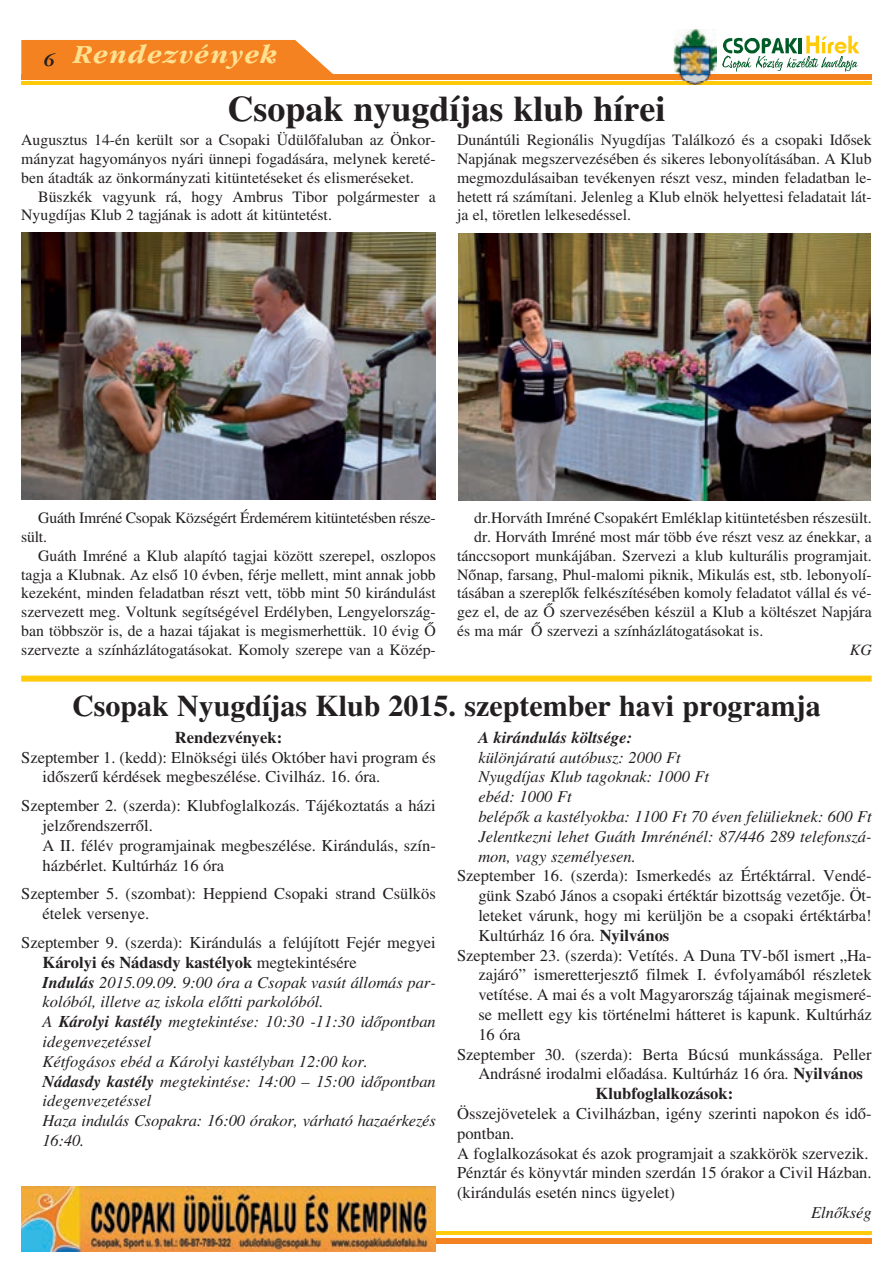
<style>
.page{position:relative;width:893px;height:1263px;background:#fff}
.page>*{position:absolute;margin:0;border:0;box-sizing:border-box;transform-origin:0 0}
.t1{font:36px "Hu Times Bold";color:#231f20}
.t2{font:30px "Hu Times Bold";color:#231f20}
.t3{font:italic 27px "Garamond HU Bold";letter-spacing:.05em;color:#ffe192}
.t4{font:16.5px/19.8px "Hu Times Roman";color:#231f20}
.t5{font:16.5px/19.8px "Hu Times Italic";color:#231f20}
.t6{font:16.5px "Hu Times Bold";color:#231f20}
.t7{font:italic 16.5px "Hu Times Bold";color:#231f20}
.t8{font:15.75px/18.9px "Hu Times Roman";color:#231f20;text-align:justify}
.t9{font:15.75px "Hu Times Italic";color:#231f20}
.s1{font-family:"Hu Times Roman"}
.s2{font-family:"Hu Times Bold";font-style:italic}
.s3{font-family:"Hu Times Bold"}
</style>
<div class="page">
<hr style="left:21px;top:82px;width:851px;height:3px;background:#feca0a">
<div style="left:21px;top:74px;width:851px;height:5px;background:#f58220"></div>
<div style="left:21px;top:40px;width:312px;height:34px;background:#f58220"></div>
<svg style="left:722px;top:36px;width:137px;height:36px"></svg>
<img style="left:674px;top:29px;width:43px;height:53px">
<img style="left:686px;top:82px;width:18px;height:3px">
<img style="left:674px;top:74px;width:43px;height:5px">
<div style="left:273px;top:1238px;width:599px;height:5px;background:#f58220"></div>
<hr style="left:273px;top:1231px;width:599px;height:3px;background:#feca0a">
<img style="left:21px;top:1186px;width:415px;height:65px">
<img style="left:21px;top:232px;width:415px;height:267px">
<img style="left:458px;top:233px;width:412px;height:267px">
<div style="left:21px;top:676px;width:851px;height:6px;background:#feca0a"></div>
<h3 class="t3" style="left:44px;top:43px;width:235px"><sub>6</sub> Rendezvények</h3>
<h1 class="t1" style="left:228px;top:96px;width:439px">Csopak nyugdíjas klub hírei</h1>
<p class="t8" style="left:21px;top:132px;width:416px">Augusztus 14-én került sor a Csopaki Üdülõfaluban az Önkor&shy;mányzat hagyományos nyári ünnepi fogadására, melynek kereté&shy;ben átadták az önkormányzati kitüntetéseket és elismeréseket.</p>
<p class="t8" style="left:21px;top:188px;width:416px;text-indent:17px">Büszkék vagyunk rá, hogy Ambrus Tibor polgármester a<br>Nyugdíjas Klub 2 tagjának is adott át kitüntetést.</p>
<p class="t8" style="left:457px;top:132px;width:416px">Dunántúli Regionális Nyugdíjas Találkozó és a csopaki Idõsek Napjának megszervezésében és sikeres lebonyolításában. A Klub megmozdulásaiban tevékenyen részt vesz, minden feladatban le&shy;hetett rá számítani. Jelenleg a Klub elnök helyettesi feladatait lát&shy;ja el, töretlen lelkesedéssel.</p>
<p class="t8" style="left:21px;top:510px;width:416px;text-indent:17px">Guáth Imréné Csopak Községért Érdemérem kitüntetésben része&shy;sült.</p>
<p class="t8" style="left:21px;top:547px;width:416px;text-indent:17px">Guáth Imréné a Klub alapító tagjai között szerepel, oszlopos tagja a Klubnak. Az elsõ 10 évben, férje mellett, mint annak jobb kezeként, minden feladatban részt vett, több mint 50 kirándulást szervezett meg. Voltunk segítségével Erdélyben, Lengyelország&shy;ban többször is, de a hazai tájakat is megismerhettük. 10 évig Õ szervezte a színházlátogatásokat. Komoly szerepe van a Közép-</p>
<p class="t8" style="left:474px;top:510px;width:399px">dr.Horváth Imréné Csopakért Emléklap kitüntetésben részesült.</p>
<p class="t8" style="left:474px;top:528px;width:399px">dr. Horváth Imréné most már több éve részt vesz az énekkar, a</p>
<p class="t8" style="left:457px;top:547px;width:416px">tánccsoport munkájában. Szervezi a klub kulturális programjait.</p>
<p class="t8" style="left:457px;top:566px;width:416px">Nõnap, farsang, Phul-malomi piknik, Mikulás est, stb. lebonyolí-</p>
<p class="t8" style="left:457px;top:585px;width:416px">tásában a szereplõk felkészítésében komoly feladatot vállal és vé-</p>
<p class="t8" style="left:457px;top:604px;width:416px">gez el, de az Õ szervezésében készül a Klub a költészet Napjára</p>
<p class="t8" style="left:457px;top:623px;width:308px">és ma már Õ szervezi a színházlátogatásokat is.</p>
<p class="t9" style="left:850px;top:644px;width:23px">KG</p>
<h2 class="t2" style="left:72px;top:695px;width:750px">Csopak Nyugdíjas Klub 2015. szeptember havi programja</h2>
<p class="t6" style="left:175px;top:731px;width:109px">Rendezvények:</p>
<p class="t4" style="left:43px;top:749px;width:395px;text-indent:-21px">Szeptember 1. (kedd): Elnökségi ülés Október havi program és idõszerû kérdések megbeszélése. Civilház. 16. óra.</p>
<p class="t4" style="left:43px;top:797px;width:395px;text-indent:-21px">Szeptember 2. (szerda): Klubfoglalkozás. Tájékoztatás a házi jelzõrendszerrõl.<br>A II. félév programjainak megbeszélése. Kirándulás, szín&shy;házbérlet. Kultúrház 16 óra</p>
<p class="t4" style="left:43px;top:885px;width:395px;text-indent:-21px">Szeptember 5. (szombat): Heppiend Csopaki strand Csülkös ételek versenye.</p>
<p class="t4" style="left:21px;top:934px;width:416px">Szeptember 9. (szerda): Kirándulás a felújított Fejér megyei</p>
<p class="t6" style="left:43px;top:956px;width:316px">Károlyi és Nádasdy kastélyok <span class="s1">megtekintésére</span></p>
<p class="t5" style="left:43px;top:974px;width:395px"><span class="s2">Indulás</span> 2015.09.09. 9:00 óra a Csopak vasút állomás par&shy;kolóból, illetve az iskola elõtti parkolóból.<br>A <span class="s2">Károlyi kastély</span> megtekintése: 10:30 -11:30 idõpontban idegenvezetéssel<br>Kétfogásos ebéd a Károlyi kastélyban 12:00 kor.<br><span class="s2">Nádasdy kastély</span> megtekintése: 14:00 – 15:00 idõpontban idegenvezetéssel<br>Haza indulás Csopakra: 16:00 órakor, várható hazaérkezés 16:40.</p>
<p class="t7" style="left:478px;top:731px;width:155px">A kirándulás költsége:</p>
<p class="t5" style="left:478px;top:749px;width:395px">különjáratú autóbusz: 2000 Ft<br>Nyugdíjas Klub tagoknak: 1000 Ft<br>ebéd: 1000 Ft<br>belépõk a kastélyokba: 1100 Ft 70 éven felülieknek: 600 Ft Jelentkezni lehet Guáth Imrénénél: 87/446 289 telefonszá&shy;mon, vagy személyesen.</p>
<p class="t4" style="left:457px;top:867px;width:416px">Szeptember 16. (szerda): Ismerkedés az Értéktárral. Vendé-</p>
<p class="t4" style="left:478px;top:887px;width:395px">günk Szabó János a csopaki értéktár bizottság vezetõje. Öt-</p>
<p class="t4" style="left:478px;top:907px;width:395px">leteket várunk, hogy mi kerüljön be a csopaki értéktárba!</p>
<p class="t4" style="left:478px;top:927px;width:192px">Kultúrház 16 óra. <span class="s3">Nyilvános</span></p>
<p class="t4" style="left:457px;top:947px;width:416px">Szeptember 23. (szerda): Vetítés. A Duna TV-bõl ismert „Ha-</p>
<p class="t4" style="left:478px;top:966px;width:395px">zajáró” ismeretterjesztõ filmek I. évfolyamából részletek</p>
<p class="t4" style="left:478px;top:986px;width:395px">vetítése. A mai és a volt Magyarország tájainak megismeré-</p>
<p class="t4" style="left:478px;top:1006px;width:395px">se mellett egy kis történelmi hátteret is kapunk. Kultúrház</p>
<p class="t4" style="left:478px;top:1026px;width:44px">16 óra</p>
<p class="t4" style="left:457px;top:1046px;width:416px">Szeptember 30. (szerda): Berta Búcsú munkássága. Peller</p>
<p class="t4" style="left:478px;top:1065px;width:386px">Andrásné irodalmi elõadása. Kultúrház 16 óra. <span class="s3">Nyilvános</span></p>
<p class="t6" style="left:596px;top:1088px;width:139px">Klubfoglalkozások:</p>
<p class="t4" style="left:457px;top:1105px;width:416px">Összejövetelek a Civilházban, igény szerinti napokon és idõ&shy;pontban.<br>A foglalkozásokat és azok programjait a szakkörök szervezik.<br>Pénztár és könyvtár minden szerdán 15 órakor a Civil Házban. (kirándulás esetén nincs ügyelet)</p>
<p class="t5" style="left:811px;top:1204px;width:62px">Elnõkség</p>
</div>
